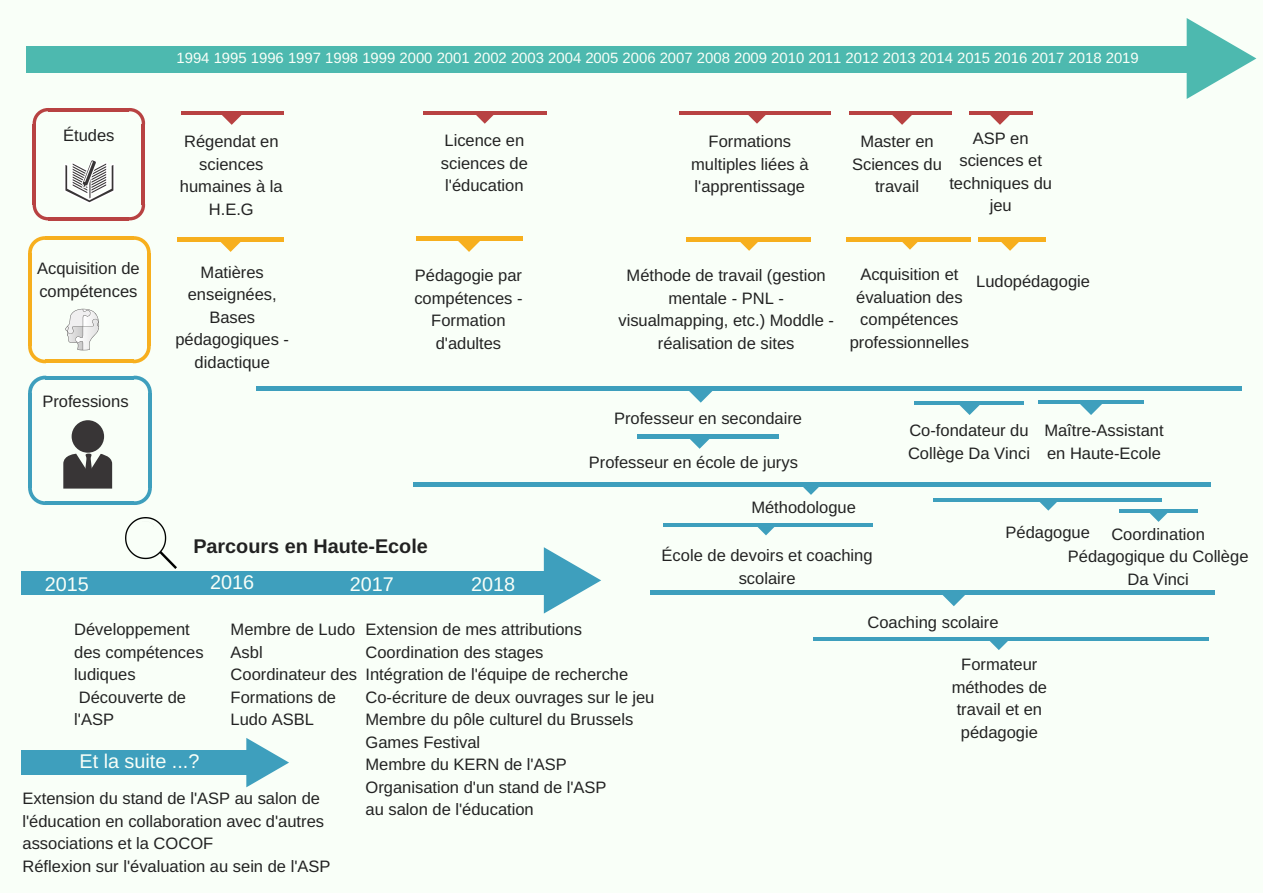
<style>
.page{position:relative;width:1263px;height:893px;background:#fff}
.page>*{position:absolute;margin:0;border:0;box-sizing:border-box;transform-origin:0 0}
.t1{font:19.8px "Arimo";color:#f9fff8}
.t2{font:700 19.8px "Arimo";color:#222}
.t3{font:16.5px/22.5px "Arimo";color:#222;text-align:center}
.t4{font:14.85px "Arimo";color:#f9fff8}
</style>
<div class="page">
<div style="left:26px;top:46px;width:1179px;height:27px;background:#4db9af"></div>
<div style="left:21px;top:571px;width:551px;height:24px;background:#3e9fbd"></div>
<div style="left:21px;top:750px;width:237px;height:25px;background:#3e9fbd"></div>
<svg style="left:33px;top:108px;width:16px;height:16px"></svg>
<svg style="left:129px;top:108px;width:16px;height:16px"></svg>
<hr style="left:48px;top:108px;width:81px;height:3px;background:#b84242">
<hr style="left:33px;top:124px;width:3px;height:81px;background:#b84242">
<hr style="left:48px;top:217px;width:81px;height:3px;background:#b84242">
<svg style="left:33px;top:205px;width:15px;height:15px"></svg>
<hr style="left:142px;top:124px;width:3px;height:81px;background:#b84242">
<svg style="left:129px;top:204px;width:16px;height:16px"></svg>
<svg style="left:28px;top:236px;width:17px;height:17px"></svg>
<svg style="left:134px;top:236px;width:17px;height:17px"></svg>
<hr style="left:45px;top:236px;width:89px;height:4px;background:#f7af1e">
<hr style="left:28px;top:253px;width:4px;height:93px;background:#f7af1e">
<hr style="left:45px;top:360px;width:89px;height:3px;background:#f7af1e">
<svg style="left:28px;top:346px;width:18px;height:17px"></svg>
<hr style="left:147px;top:253px;width:4px;height:93px;background:#f7af1e">
<svg style="left:133px;top:346px;width:18px;height:17px"></svg>
<svg style="left:28px;top:376px;width:18px;height:17px"></svg>
<svg style="left:134px;top:376px;width:18px;height:17px"></svg>
<hr style="left:46px;top:376px;width:88px;height:3px;background:#3e9fbd">
<hr style="left:28px;top:393px;width:4px;height:95px;background:#3e9fbd">
<hr style="left:46px;top:501px;width:88px;height:4px;background:#3e9fbd">
<svg style="left:28px;top:488px;width:18px;height:17px"></svg>
<hr style="left:148px;top:393px;width:4px;height:95px;background:#3e9fbd">
<svg style="left:134px;top:488px;width:18px;height:17px"></svg>
<svg style="left:1187px;top:18px;width:69px;height:81px"></svg>
<svg style="left:544px;top:547px;width:57px;height:67px"></svg>
<svg style="left:246px;top:738px;width:43px;height:49px"></svg>
<svg style="left:1149px;top:513px;width:19px;height:9px"></svg>
<svg style="left:989px;top:641px;width:19px;height:9px"></svg>
<svg style="left:942px;top:595px;width:23px;height:11px"></svg>
<svg style="left:755px;top:526px;width:22px;height:9px"></svg>
<svg style="left:959px;top:405px;width:21px;height:10px"></svg>
<svg style="left:690px;top:439px;width:20px;height:10px"></svg>
<svg style="left:688px;top:390px;width:25px;height:13px"></svg>
<svg style="left:1039px;top:502px;width:18px;height:9px"></svg>
<svg style="left:803px;top:487px;width:16px;height:8px"></svg>
<svg style="left:1080px;top:404px;width:22px;height:11px"></svg>
<svg style="left:458px;top:241px;width:22px;height:11px"></svg>
<svg style="left:740px;top:242px;width:18px;height:9px"></svg>
<svg style="left:902px;top:242px;width:16px;height:8px"></svg>
<svg style="left:1001px;top:242px;width:18px;height:9px"></svg>
<svg style="left:220px;top:242px;width:21px;height:10px"></svg>
<svg style="left:222px;top:115px;width:20px;height:10px"></svg>
<svg style="left:476px;top:115px;width:18px;height:9px"></svg>
<hr style="left:813px;top:638px;width:396px;height:3px;background:#3e9fbd">
<hr style="left:1119px;top:509px;width:79px;height:4px;background:#3e9fbd">
<hr style="left:256px;top:386px;width:986px;height:4px;background:#3e9fbd">
<hr style="left:663px;top:523px;width:210px;height:3px;background:#3e9fbd">
<div style="left:650px;top:590px;width:565px;height:5px;background:#3e9fbd"></div>
<div style="left:413px;top:482px;width:797px;height:5px;background:#3e9fbd"></div>
<hr style="left:1038px;top:400px;width:106px;height:4px;background:#3e9fbd">
<hr style="left:914px;top:402px;width:109px;height:3px;background:#3e9fbd">
<div style="left:637px;top:434px;width:141px;height:5px;background:#3e9fbd"></div>
<div style="left:177px;top:237px;width:106px;height:5px;background:#f7af1e"></div>
<div style="left:416px;top:236px;width:107px;height:5px;background:#f7af1e"></div>
<div style="left:686px;top:237px;width:125px;height:5px;background:#f7af1e"></div>
<div style="left:846px;top:237px;width:124px;height:5px;background:#f7af1e"></div>
<div style="left:978px;top:237px;width:68px;height:5px;background:#f7af1e"></div>
<hr style="left:423px;top:111px;width:124px;height:4px;background:#b84242">
<hr style="left:181px;top:111px;width:102px;height:4px;background:#b84242">
<hr style="left:849px;top:111px;width:102px;height:4px;background:#b84242">
<hr style="left:679px;top:111px;width:152px;height:4px;background:#b84242">
<svg style="left:748px;top:115px;width:18px;height:9px"></svg>
<svg style="left:892px;top:115px;width:20px;height:10px"></svg>
<svg style="left:990px;top:115px;width:20px;height:10px"></svg>
<hr style="left:968px;top:111px;width:64px;height:4px;background:#b84242">
<svg style="left:65px;top:160px;width:49px;height:43px"></svg>
<svg style="left:65px;top:308px;width:34px;height:42px"></svg>
<hr style="left:933px;top:498px;width:229px;height:4px;background:#3e9fbd">
<div style="left:72px;top:420px;width:32px;height:33px;background:#383536;border-radius:50%"></div>
<svg style="left:63px;top:454px;width:49px;height:35px;background:#514f4f"></svg>
<img style="left:126px;top:517px;width:51px;height:51px">
<p class="t3" style="left:63px;top:124px;width:53px">Études</p>
<p class="t3" style="left:37px;top:257px;width:104px;text-align:left">Acquisition de compétences</p>
<p class="t3" style="left:42px;top:390px;width:88px">Professions</p>
<p class="t4" style="left:176px;top:50px;width:964px">1994 1995 1996 1997 1998 1999 2000 2001 2002 2003 2004 2005 2006 2007 2008 2009 2010 2011 2012 2013 2014 2015 2016 2017 2018 2019</p>
<p class="t3" style="left:180px;top:130px;width:104px">Régendat en sciences humaines à la<br>H.E.G</p>
<p class="t3" style="left:175px;top:261px;width:115px">Matières enseignées,<br>Bases pédagogiques - didactique</p>
<p class="t3" style="left:441px;top:129px;width:89px;text-align:left">Licence en sciences de l'éducation</p>
<p class="t3" style="left:691px;top:130px;width:119px">Formations multiples liées à l'apprentissage</p>
<p class="t3" style="left:852px;top:130px;width:91px">Master en<br>Sciences du travail</p>
<p class="t3" style="left:949px;top:127px;width:104px">ASP en sciences et techniques du jeu</p>
<p class="t3" style="left:414px;top:264px;width:110px">Pédagogie par compétences -<br>Formation d'adultes</p>
<p class="t3" style="left:850px;top:263px;width:121px">Acquisition et évaluation des compétences professionnelles</p>
<p class="t3" style="left:627px;top:264px;width:201px">Méthode de travail (gestion</p>
<p class="t3" style="left:976px;top:270px;width:115px">Ludopédagogie</p>
<p class="t3" style="left:618px;top:287px;width:217px">mentale - PNL - visualmapping, etc.) Moddle - réalisation de sites</p>
<p class="t3" style="left:614px;top:407px;width:190px">Professeur en secondaire</p>
<p class="t3" style="left:589px;top:451px;width:211px">Professeur en école de jurys</p>
<p class="t3" style="left:751px;top:496px;width:106px">Méthodologue</p>
<p class="t3" style="left:908px;top:419px;width:123px;text-align:left">Co-fondateur du<br>Collège Da Vinci</p>
<p class="t3" style="left:1044px;top:419px;width:121px;text-align:left">Maître-Assistant en Haute-Ecole</p>
<p class="t2" style="left:193px;top:535px;width:236px">Parcours en Haute-Ecole</p>
<p class="t1" style="left:45px;top:573px;width:46px">2015</p>
<p class="t1" style="left:210px;top:571px;width:46px">2016</p>
<p class="t1" style="left:350px;top:573px;width:46px">2017</p>
<p class="t1" style="left:471px;top:573px;width:46px">2018</p>
<p class="t3" style="left:662px;top:544px;width:212px">École de devoirs et coaching scolaire</p>
<p class="t3" style="left:1005px;top:521px;width:86px">Pédagogue</p>
<p class="t3" style="left:1068px;top:523px;width:182px">Coordination<br>Pédagogique du Collège<br>Da Vinci</p>
<p class="t3" style="left:74px;top:618px;width:131px;text-align:left">Développement des compétences ludiques<br>Découverte de l'ASP</p>
<p class="t3" style="left:231px;top:618px;width:128px;text-align:left">Membre de Ludo<br>Asbl<br>Coordinateur des<br>Formations de<br>Ludo ASBL</p>
<p class="t3" style="left:366px;top:618px;width:290px;text-align:left">Extension de mes attributions<br>Coordination des stages<br>Intégration de l'équipe de recherche<br>Co-écriture de deux ouvrages sur le jeu<br>Membre du pôle culturel du Brussels<br>Games Festival<br>Membre du KERN de l'ASP<br>Organisation d'un stand de l'ASP<br>au salon de l'éducation</p>
<p class="t1" style="left:79px;top:750px;width:122px">Et la suite ...?</p>
<p class="t3" style="left:22px;top:787px;width:309px;text-align:left">Extension du stand de l'ASP au salon de l'éducation en collaboration avec d'autres associations et la COCOF<br>Réflexion sur l'évaluation au sein de l'ASP</p>
<p class="t3" style="left:867px;top:611px;width:133px">Coaching scolaire</p>
<p class="t3" style="left:952px;top:653px;width:97px">Formateur méthodes de travail et en pédagogie</p>
</div>
